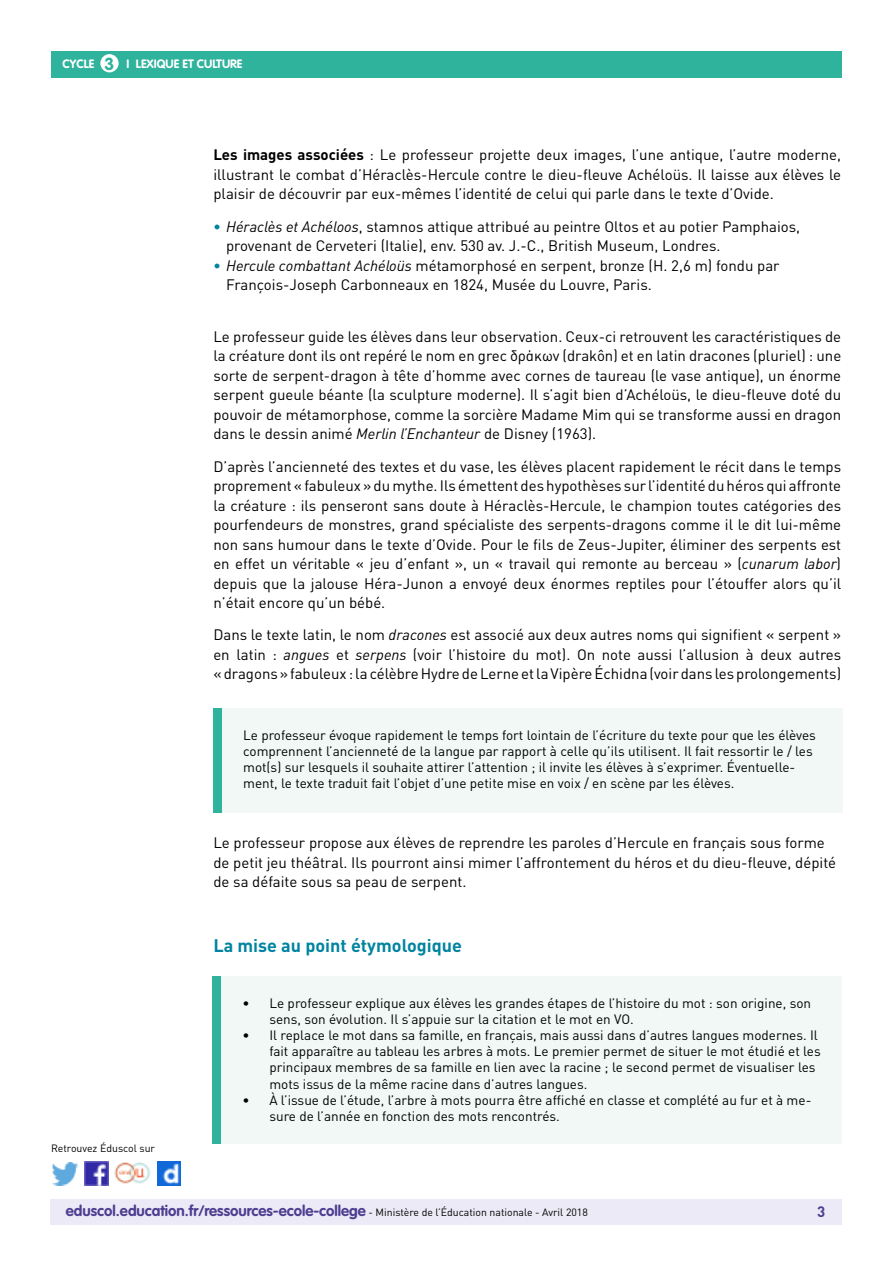
<style>
.page{position:relative;width:893px;height:1263px;background:#fff}
.page>*{position:absolute;margin:0;border:0;box-sizing:border-box;transform-origin:0 0}
.t1{font:700 18px "DIN Pro";color:#0084a0}
.t2{font:700 17.25px "VAG Rounded Std";color:#30b39d}
.t3{font:15px/19.5px "DIN Pro";color:#000;text-align:justify}
.t4{font:700 15px "VAG Rounded Std";color:#4e3e91}
.t5{font:700 15px "DIN Pro";color:#4e3e91}
.t6{font:13.5px/16.2px "DIN Pro";color:#000}
.t7{font:700 12px "VAG Rounded Std";color:#fff}
.t8{font:10.5px "DIN Pro";color:#000}
.s1{font-weight:700}
.s2{font-weight:700;color:#0084a0}
.s3{font-style:italic}
.s4{font-family:"DIN Pro";font-weight:400;font-size:10.5px;color:#000}
</style>
<div class="page">
<div style="left:50px;top:1199px;width:791px;height:26px;background:#eceaf6"></div>
<div style="left:51px;top:51px;width:791px;height:27px;background:#30b39d"></div>
<div style="left:100px;top:54px;width:19px;height:18px;background:#fff;border-radius:50%"></div>
<img style="left:85px;top:1162px;width:23px;height:23px">
<img style="left:52px;top:1163px;width:27px;height:22px">
<img style="left:158px;top:1162px;width:22px;height:23px">
<img style="left:114px;top:1162px;width:37px;height:22px">
<div style="left:213px;top:708px;width:630px;height:104px;background:#f1f8f6"></div>
<div style="left:213px;top:708px;width:9px;height:104px;background:#30b39d"></div>
<div style="left:213px;top:976px;width:629px;height:168px;background:#f1f8f6"></div>
<div style="left:213px;top:976px;width:8px;height:168px;background:#30b39d"></div>
<p class="t2" style="left:105px;top:53px;width:11px">3</p>
<p class="t7" style="left:63px;top:57px;width:33px">CYCLE</p>
<p class="t7" style="left:127px;top:57px;width:117px">I LEXIQUE ET CULTURE</p>
<p class="t3" style="left:213px;top:145px;width:629px"><span class="s1">Les images associées</span> : Le professeur projette deux images, l’une antique, l’autre moderne, illustrant le combat d’Héraclès-Hercule contre le dieu-fleuve Achéloüs. Il laisse aux élèves le plaisir de découvrir par eux-mêmes l’identité de celui qui parle dans le texte d’Ovide.</p>
<p class="t3" style="left:226px;top:216px;width:576px;text-indent:-13px"><span class="s2">•</span> <span class="s3">Héraclès et Achéloos</span>, stamnos attique attribué au peintre Oltos et au potier Pamphaios, provenant de Cerveteri (Italie), env. 530 av. J.-C., British Museum, Londres.</p>
<p class="t3" style="left:226px;top:255px;width:555px;text-indent:-13px"><span class="s2">•</span> <span class="s3">Hercule combattant Achéloüs</span> métamorphosé en serpent, bronze (H. 2,6 m) fondu par<br>François-Joseph Carbonneaux en 1824, Musée du Louvre, Paris.</p>
<p class="t3" style="left:213px;top:326px;width:629px">Le professeur guide les élèves dans leur observation. Ceux-ci retrouvent les caractéristiques de la créature dont ils ont repéré le nom en grec δράκων (drakôn) et en latin dracones (pluriel) : une sorte de serpent-dragon à tête d’homme avec cornes de taureau (le vase antique), un énorme serpent gueule béante (la sculpture moderne). Il s’agit bien d’Achéloüs, le dieu-fleuve doté du pouvoir de métamorphose, comme la sorcière Madame Mim qui se transforme aussi en dragon dans le dessin animé <span class="s3">Merlin l’Enchanteur</span> de Disney (1963).</p>
<p class="t3" style="left:213px;top:456px;width:629px">D’après l’ancienneté des textes et du vase, les élèves placent rapidement le récit dans le temps proprement « fabuleux » du mythe. Ils émettent des hypothèses sur l’identité du héros qui affronte la créature : ils penseront sans doute à Héraclès-Hercule, le champion toutes catégories des pourfendeurs de monstres, grand spécialiste des serpents-dragons comme il le dit lui-même non sans humour dans le texte d’Ovide. Pour le fils de Zeus-Jupiter, éliminer des serpents est en effet un véritable « jeu d’enfant », un « travail qui remonte au berceau » (<span class="s3">cunarum labor</span>) depuis que la jalouse Héra-Junon a envoyé deux énormes reptiles pour l’étouffer alors qu’il n’était encore qu’un bébé.</p>
<p class="t3" style="left:213px;top:625px;width:629px">Dans le texte latin, le nom <span class="s3">dracones</span> est associé aux deux autres noms qui signifient « serpent » en latin : <span class="s3">angues</span> et <span class="s3">serpens</span> (voir l’histoire du mot). On note aussi l’allusion à deux autres « dragons » fabuleux : la célèbre Hydre de Lerne et la Vipère Échidna (voir dans les prolongements)</p>
<p class="t6" style="left:243px;top:726px;width:574px">Le professeur évoque rapidement le temps fort lointain de l’écriture du texte pour que les élèves comprennent l’ancienneté de la langue par rapport à celle qu’ils utilisent. Il fait ressortir le / les mot(s) sur lesquels il souhaite attirer l’attention ; il invite les élèves à s’exprimer. Éventuelle&shy;ment, le texte traduit fait l’objet d’une petite mise en voix / en scène par les élèves.</p>
<p class="t3" style="left:213px;top:833px;width:624px;text-align:left">Le professeur propose aux élèves de reprendre les paroles d’Hercule en français sous forme de petit jeu théâtral. Ils pourront ainsi mimer l’affrontement du héros et du dieu-fleuve, dépité de sa défaite sous sa peau de serpent.</p>
<p class="t1" style="left:213px;top:933px;width:250px">La mise au point étymologique</p>
<p class="t8" style="left:51px;top:1141px;width:106px">Retrouvez Éduscol sur</p>
<p class="t6" style="left:269px;top:994px;width:543px;text-indent:-27px">• Le professeur explique aux élèves les grandes étapes de l’histoire du mot : son origine, son sens, son évolution. Il s’appuie sur la citation et le mot en VO.</p>
<p class="t6" style="left:269px;top:1027px;width:553px;text-indent:-27px">• Il replace le mot dans sa famille, en français, mais aussi dans d’autres langues modernes. Il fait apparaître au tableau les arbres à mots. Le premier permet de situer le mot étudié et les principaux membres de sa famille en lien avec la racine ; le second permet de visualiser les mots issus de la même racine dans d’autres langues.</p>
<p class="t6" style="left:269px;top:1091px;width:543px;text-indent:-27px">• À l’issue de l’étude, l’arbre à mots pourra être affiché en classe et complété au fur et à me&shy;sure de l’année en fonction des mots rencontrés.</p>
<p class="t4" style="left:66px;top:1202px;width:523px">eduscol.education.fr/ressources-ecole-college <span class="s4">- Ministère de l’Éducation nationale - Avril 2018</span></p>
<p class="t5" style="left:817px;top:1201px;width:10px">3</p>
</div>
